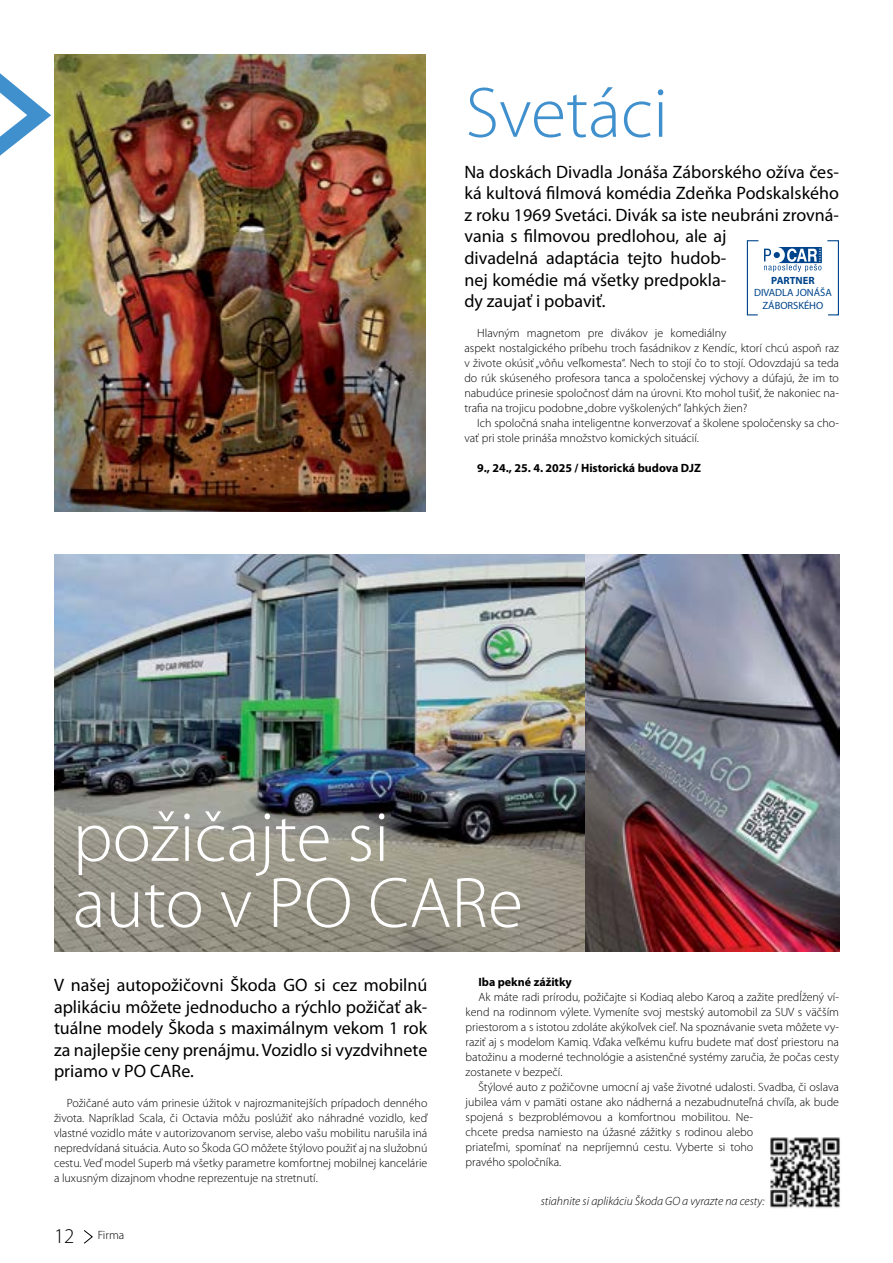
<style>
.page{position:relative;width:893px;height:1263px;background:#fff}
.page>*{position:absolute;margin:0;border:0;box-sizing:border-box;transform-origin:0 0}
.t1{font:300 72px/66px "Myriad Pro";color:#fff}
.t2{font:300 72px "Myriad Pro";color:#4090ce}
.t3{font:18px/21.6px "Myriad Pro";color:#000}
.t4{font:300 12px/15px "Myriad Pro";color:#000}
.t5{font:700 12px "Myriad Pro";color:#000}
.t6{font:italic 300 12px "Myriad Pro";color:#000}
.t7{font:10.5px/12.6px "Myriad Pro";color:#00458b;text-align:center}
.t8{font:700 10.5px "Myriad Pro";color:#00458b}
.s1{font-size:21px}
</style>
<div class="page">
<svg style="left:83px;top:1230px;width:10px;height:14px"></svg>
<img style="left:54px;top:554px;width:785px;height:398px">
<img style="left:54px;top:54px;width:372px;height:457px">
<svg style="left:0;top:73px;width:51px;height:83px"></svg>
<svg style="left:746px;top:240px;width:93px;height:76px"></svg>
<img style="left:770px;top:1137px;width:70px;height:71px">
<h1 class="t2" style="left:466px;top:73px;width:204px">Svetáci</h1>
<p class="t3" style="left:464px;top:160px;width:376px">Na doskách Divadla Jonáša Záborského ožíva čes&shy;ká kultová filmová komédia Zdeňka Podskalského z roku 1969 Svetáci. Divák sa iste neubráni zrovná&shy;vania s filmovou predlohou, ale aj<br>divadelná adaptácia tejto hudob-<br>nej komédie má všetky predpokla-<br>dy zaujať i pobaviť.</p>
<p class="t4" style="left:464px;top:326px;width:376px;text-indent:13px">Hlavným magnetom pre divákov je komediálny<br>aspekt nostalgického príbehu troch fasádnikov z Kendíc, ktorí chcú aspoň raz v živote okúsiť „vôňu veľkomesta“. Nech to stojí čo to stojí. Odovzdajú sa teda do rúk skúseného profesora tanca a spoločenskej výchovy a dúfajú, že im to nabudúce prinesie spoločnosť dám na úrovni. Kto mohol tušiť, že nakoniec na&shy;trafia na trojicu podobne „dobre vyškolených“ ľahkých žien?</p>
<p class="t4" style="left:464px;top:416px;width:376px;text-indent:13px">Ich spoločná snaha inteligentne konverzovať a školene spoločensky sa cho&shy;vať pri stole prináša množstvo komických situácií.</p>
<p class="t5" style="left:477px;top:460px;width:225px">9., 24., 25. 4. 2025 / Historická budova DJZ</p>
<p class="t8" style="left:771px;top:273px;width:45px">PARTNER</p>
<p class="t7" style="left:754px;top:286px;width:79px">DIVADLA JONÁŠA<br>ZÁBORSKÉHO</p>
<h1 class="t1" style="left:73px;top:805px;width:452px">požičajte si auto v PO CARe</h1>
<h2 class="t3" style="left:54px;top:974px;width:375px;text-align:justify">V našej autopožičovni Škoda GO si cez mobilnú aplikáciu môžete jednoducho a rýchlo požičať ak&shy;tuálne modely Škoda s maximálnym vekom 1 rok za najlepšie ceny prenájmu. Vozidlo si vyzdvihnete priamo v PO CARe.</h2>
<p class="t4" style="left:54px;top:1096px;width:375px;text-align:justify;text-indent:13px">Požičané auto vám prinesie úžitok v najrozmanitejších prípadoch denného života. Napríklad Scala, či Octavia môžu poslúžiť ako náhradné vozidlo, keď vlastné vozidlo máte v autorizovanom servise, alebo vašu mobilitu narušila iná nepredvídaná situácia. Auto so Škoda GO môžete štýlovo použiť aj na služobnú cestu. Veď model Superb má všetky parametre komfortnej mobilnej kancelárie a luxusným dizajnom vhodne reprezentuje na stretnutí.</p>
<p class="t4" style="left:54px;top:1228px;width:72px"><span class="s1">12</span> Firma</p>
<p class="t5" style="left:478px;top:974px;width:95px">Iba pekné zážitky</p>
<p class="t4" style="left:466px;top:990px;width:375px;text-align:justify;text-indent:13px">Ak máte radi prírodu, požičajte si Kodiaq alebo Karoq a zažite predĺžený ví&shy;kend na rodinnom výlete. Vymeníte svoj mestský automobil za SUV s väčším priestorom a s istotou zdoláte akýkoľvek cieľ. Na spoznávanie sveta môžete vy&shy;raziť aj s modelom Kamiq. Vďaka veľkému kufru budete mať dosť priestoru na batožinu a moderné technológie a asistenčné systémy zaručia, že počas cesty zostanete v bezpečí.</p>
<p class="t4" style="left:466px;top:1080px;width:375px;text-indent:13px">Štýlové auto z požičovne umocní aj vaše životné udalosti. Svadba, či oslava jubilea vám v pamäti ostane ako nádherná a nezabudnuteľná chvíľa, ak bude spojená s bezproblémovou a komfortnou mobilitou. Ne-<br>chcete predsa namiesto na úžasné zážitky s rodinou alebo<br>priateľmi, spomínať na nepríjemnú cestu. Vyberte si toho<br>pravého spoločníka.</p>
<p class="t6" style="left:541px;top:1193px;width:225px">stiahnite si aplikáciu Škoda GO a vyrazte na cesty:</p>
</div>
